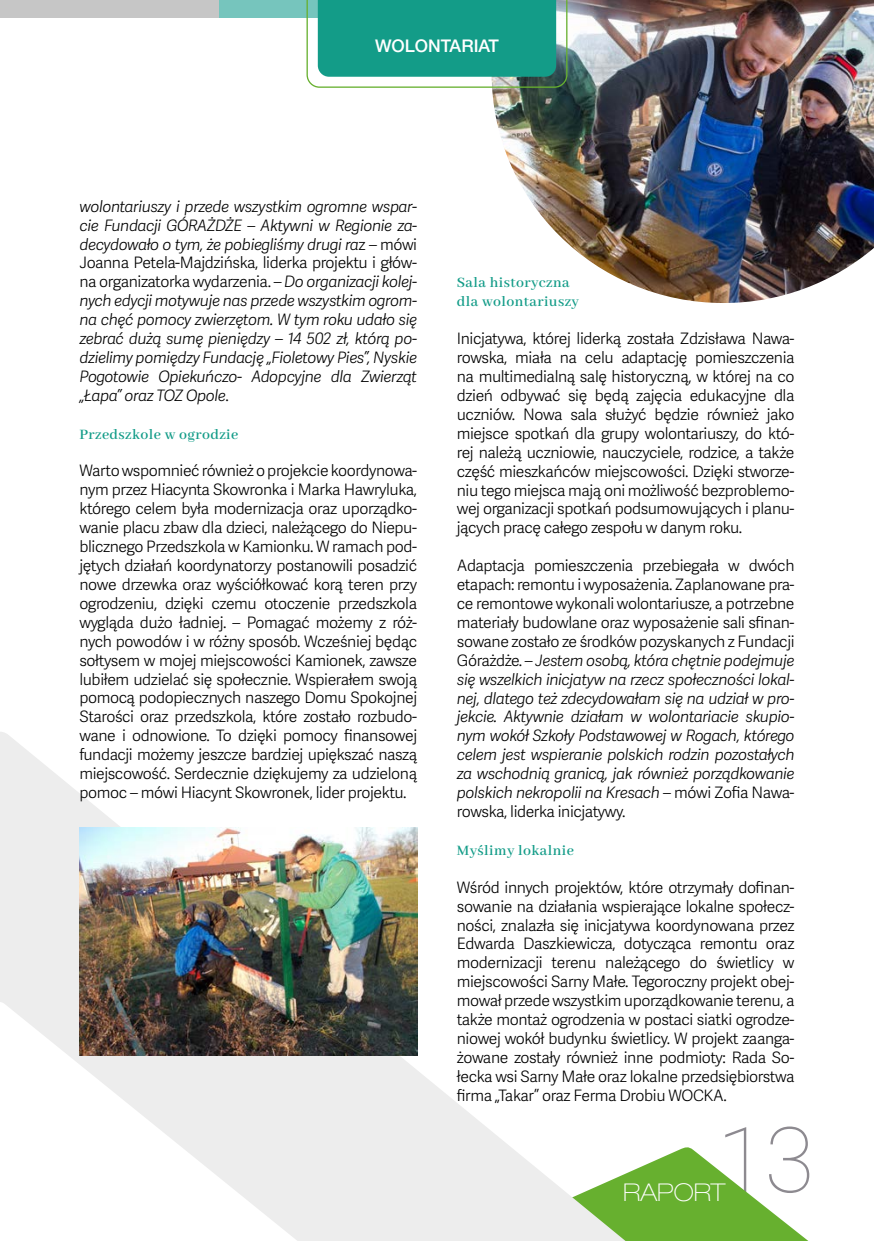
<style>
.page{position:relative;width:874px;height:1241px;background:#fff}
.page>*{position:absolute;margin:0;border:0;box-sizing:border-box;transform-origin:0 0}
.t1{font:100 91px "Roboto";color:#8d8a90}
.t2{font:100 expanded 24.5px "Helvetica Neue LT Pro";color:#fff}
.t3{font:500 17.5px "Helvetica Neue LT Pro";color:#fff}
.t4{font:300 15.75px/18.9px "Adelle Sans";letter-spacing:-.025em;color:#000;text-align:justify}
.t5{font:italic 300 15.75px/18.9px "Adelle Sans";letter-spacing:-.025em;color:#000;text-align:justify}
.t6{font:600 15.75px/18.9px "Abhaya Libre";letter-spacing:.025em;color:#139c88}
.s1{font-style:normal}
</style>
<div class="page">
<div style="left:218px;top:0;width:219px;height:17px;background:#76c5bd"></div>
<div style="left:0;top:0;width:218px;height:17px;background:#c6c6c6"></div>
<svg style="left:643px;top:1147px;width:164px;height:93px"></svg>
<svg style="left:0;top:732px;width:643px;height:508px"></svg>
<img style="left:492px;top:0;width:381px;height:303px">
<img style="left:79px;top:827px;width:338px;height:228px">
<svg style="left:306px;top:0;width:261px;height:88px;background:#36a794"></svg>
<p class="t3" style="left:375px;top:36px;width:125px">WOLONTARIAT</p>
<p class="t5" style="left:79px;top:196px;width:339px">wolontariuszy i przede wszystkim ogromne wspar&shy;cie Fundacji GÓRAŻDŻE – Aktywni w Regionie za&shy;decydowało o tym, że pobiegliśmy drugi ra<span class="s1">z – mówi Joanna Petela-Majdzińska, liderka projektu i głów&shy;na organizatorka wydarzenia. –</span> Do organizacji kolej&shy;nych edycji motywuje nas przede wszystkim ogrom&shy;na chęć pomocy zwierzętom. W tym roku udało się zebrać dużą sumę pieniędzy – 14 502 zł, którą po&shy;dzielimy pomiędzy Fundację „Fioletowy Pies”, Nyskie Pogotowie Opiekuńczo- Adopcyjne dla Zwierząt „Łapa” oraz TOZ Opole<span class="s1">.</span></p>
<p class="t6" style="left:79px;top:425px;width:160px">Przedszkole w ogrodzie</p>
<p class="t4" style="left:79px;top:461px;width:339px">Warto wspomnieć również o projekcie koordynowa&shy;nym przez Hiacynta Skowronka i Marka Hawryluka, którego celem była modernizacja oraz uporządko&shy;wanie placu zbaw dla dzieci, należącego do Niepu&shy;blicznego Przedszkola w Kamionku. W ramach pod&shy;jętych działań koordynatorzy postanowili posadzić nowe drzewka oraz wyściółkować korą teren przy ogrodzeniu, dzięki czemu otoczenie przedszkola wygląda dużo ładniej. – Pomagać możemy z róż&shy;nych powodów i w różny sposób. Wcześniej będąc sołtysem w mojej miejscowości Kamionek, zawsze lubiłem udzielać się społecznie. Wspierałem swoją pomocą podopiecznych naszego Domu Spokojnej Starości oraz przedszkola, które zostało rozbudo&shy;wane i odnowione. To dzięki pomocy finansowej fundacji możemy jeszcze bardziej upiększać naszą miejscowość. Serdecznie dziękujemy za udzieloną pomoc – mówi Hiacynt Skowronek, lider projektu.</p>
<p class="t6" style="left:456px;top:274px;width:124px">Sala historyczna dla wolontariuszy</p>
<p class="t4" style="left:456px;top:328px;width:339px">Inicjatywa, której liderką została Zdzisława Nawa&shy;rowska, miała na celu adaptację pomieszczenia na multimedialną salę historyczną, w której na co dzień odbywać się będą zajęcia edukacyjne dla uczniów. Nowa sala służyć będzie również jako miejsce spotkań dla grupy wolontariuszy, do któ&shy;rej należą uczniowie, nauczyciele, rodzice, a także część mieszkańców miejscowości. Dzięki stworze&shy;niu tego miejsca mają oni możliwość bezproblemo&shy;wej organizacji spotkań podsumowujących i planu&shy;jących pracę całego zespołu w danym roku.</p>
<p class="t5" style="left:456px;top:555px;width:339px"><span class="s1">Adaptacja pomieszczenia przebiegała w dwóch etapach: remontu i wyposażenia. Zaplanowane pra&shy;ce remontowe wykonali wolontariusze, a potrzebne materiały budowlane oraz wyposażenie sali sfinan&shy;sowane zostało ze środków pozyskanych z Fundacji Górażdże. –</span> Jestem osobą, która chętnie podejmuje się wszelkich inicjatyw na rzecz społeczności lokal&shy;nej, dlatego też zdecydowałam się na udział w pro&shy;jekcie. Aktywnie działam w wolontariacie skupio&shy;nym wokół Szkoły Podstawowej w Rogach, którego celem jest wspieranie polskich rodzin pozostałych za wschodnią granicą, jak również porządkowanie polskich nekropolii na Kresach <span class="s1">– mówi Zofia Nawa&shy;rowska, liderka inicjatywy.</span></p>
<p class="t6" style="left:456px;top:841px;width:118px">Myślimy lokalnie</p>
<p class="t4" style="left:456px;top:877px;width:339px">Wśród innych projektów, które otrzymały dofinan&shy;sowanie na działania wspierające lokalne społecz&shy;ności, znalazła się inicjatywa koordynowana przez Edwarda Daszkiewicza, dotycząca remontu oraz modernizacji terenu należącego do świetlicy w miejscowości Sarny Małe. Tegoroczny projekt obej&shy;mował przede wszystkim uporządkowanie terenu, a także montaż ogrodzenia w postaci siatki ogrodze&shy;niowej wokół budynku świetlicy. W projekt zaanga&shy;żowane zostały również inne podmioty: Rada So&shy;łecka wsi Sarny Małe oraz lokalne przedsiębiorstwa firma „Takar” oraz Ferma Drobiu WOCKA.</p>
<h1 class="t1" style="left:716px;top:1095px;width:99px">13</h1>
<h2 class="t2" style="left:623px;top:1177px;width:104px">RAPORT</h2>
</div>
